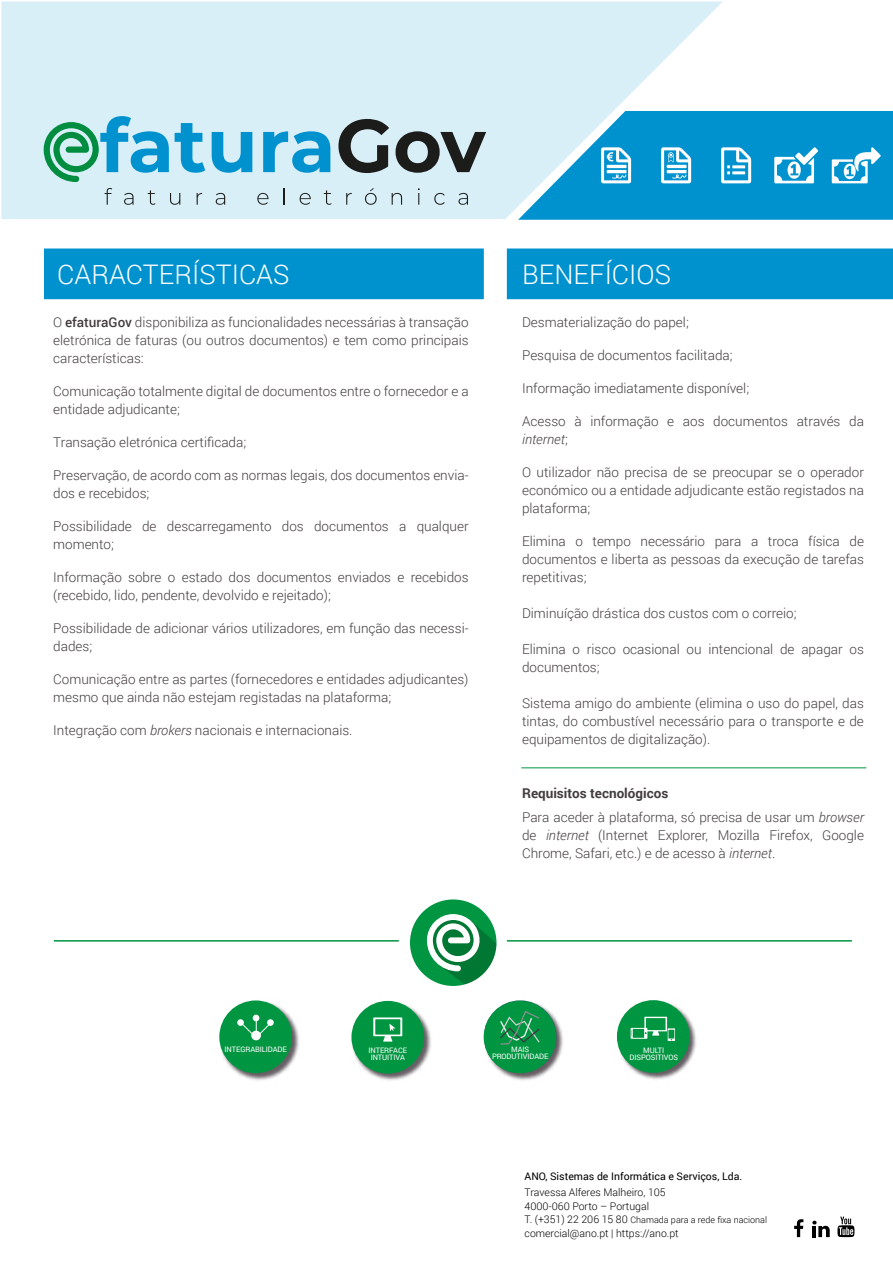
<style>
.page{position:relative;width:893px;height:1263px;background:#fff}
.page>*{position:absolute;margin:0;border:0;box-sizing:border-box;transform-origin:0 0}
.t1{font:300 27px "Roboto";color:#fff}
.t2{font:300 13.5px/18px "Roboto";color:#433c40}
.t3{font:300 10.5px/13.5px "Roboto";color:#000}
.t4{font:10.5px "Roboto";color:#000}
.t5{font:300 9px "Roboto";color:#010101}
.t6{font:7.5px/7.5px "Roboto";letter-spacing:-.01em;color:#fff;text-align:center}
.s1{font-weight:500}
.s2{font-style:italic}
.s3{font-weight:700}
.s4{font-size:10.5px;color:#000}
</style>
<div class="page">
<svg style="left:794px;top:1219px;width:9px;height:18px"></svg>
<svg style="left:837px;top:1216px;width:17px;height:21px"></svg>
<svg style="left:812px;top:1221px;width:18px;height:16px"></svg>
<div style="left:44px;top:248px;width:440px;height:51px;background:#0092ce"></div>
<div style="left:507px;top:248px;width:386px;height:51px;background:#0092ce"></div>
<hr style="left:521px;top:767px;width:345px;height:1px;background:#009641">
<div style="left:1px;top:2px;width:721px;height:217px;background:#d9eff8"></div>
<hr style="left:54px;top:940px;width:345px;height:1px;background:#009641">
<hr style="left:507px;top:940px;width:345px;height:1px;background:#009641">
<img style="left:220px;top:1002px;width:79px;height:79px">
<div style="left:219px;top:1000px;width:73px;height:73px;background:#009641;border-radius:50%"></div>
<img style="left:352px;top:1000px;width:79px;height:81px">
<div style="left:351px;top:1001px;width:73px;height:72px;background:#009641;border-radius:50%"></div>
<svg style="left:373px;top:1017px;width:29px;height:24px"></svg>
<img style="left:483px;top:1001px;width:80px;height:80px">
<div style="left:484px;top:1001px;width:72px;height:72px;background:#009641;border-radius:50%"></div>
<svg style="left:500px;top:1011px;width:40px;height:34px"></svg>
<img style="left:616px;top:1000px;width:80px;height:80px">
<div style="left:617px;top:1000px;width:73px;height:73px;background:#009641;border-radius:50%"></div>
<svg style="left:631px;top:1017px;width:44px;height:24px"></svg>
<div style="left:251px;top:1031px;width:10px;height:9px;background:#fff;border-radius:50%"></div>
<svg style="left:239px;top:1015px;width:34px;height:21px"></svg>
<div style="left:267px;top:1019px;width:7px;height:7px;background:#fff;border-radius:50%"></div>
<svg style="left:105px;top:188px;width:7px;height:17px"></svg>
<svg style="left:124px;top:193px;width:10px;height:12px"></svg>
<svg style="left:148px;top:190px;width:7px;height:15px"></svg>
<svg style="left:170px;top:193px;width:10px;height:12px"></svg>
<svg style="left:197px;top:193px;width:5px;height:12px"></svg>
<svg style="left:216px;top:193px;width:9px;height:12px"></svg>
<svg style="left:257px;top:193px;width:11px;height:12px"></svg>
<svg style="left:283px;top:188px;width:2px;height:17px"></svg>
<svg style="left:300px;top:193px;width:11px;height:12px"></svg>
<svg style="left:324px;top:190px;width:8px;height:15px"></svg>
<svg style="left:346px;top:193px;width:6px;height:12px"></svg>
<svg style="left:365px;top:188px;width:12px;height:17px"></svg>
<svg style="left:392px;top:193px;width:10px;height:12px"></svg>
<svg style="left:418px;top:188px;width:2px;height:17px"></svg>
<svg style="left:434px;top:193px;width:11px;height:12px"></svg>
<svg style="left:458px;top:193px;width:10px;height:12px"></svg>
<svg style="left:175px;top:123px;width:30px;height:50px"></svg>
<svg style="left:212px;top:132px;width:40px;height:41px;background:#4db3dd"></svg>
<svg style="left:263px;top:131px;width:67px;height:42px;background:#57b7de"></svg>
<svg style="left:338px;top:119px;width:51px;height:54px;background:#798488"></svg>
<svg style="left:396px;top:131px;width:90px;height:42px;background:#778285"></svg>
<svg style="left:44px;top:116px;width:125px;height:66px;background:#7cc6ca"></svg>
<div style="left:410px;top:899px;width:86px;height:87px;background:#009641;border-radius:50%"></div>
<svg style="left:427px;top:914px;width:69px;height:72px"></svg>
<svg style="left:518px;top:111px;width:375px;height:109px;background:#36a9d8"></svg>
<h1 class="t1" style="left:57px;top:256px;width:234px">CARACTERÍSTICAS</h1>
<h1 class="t1" style="left:522px;top:256px;width:150px">BENEFÍCIOS</h1>
<p class="t2" style="left:53px;top:313px;width:417px;text-align:justify">O <span class="s1">efaturaGov</span> disponibiliza as funcionalidades necessárias à transação eletrónica de faturas (ou outros documentos) e tem como principais características:</p>
<p class="t2" style="left:53px;top:382px;width:417px">Comunicação totalmente digital de documentos entre o fornecedor e a entidade adjudicante;</p>
<p class="t2" style="left:53px;top:433px;width:195px">Transação eletrónica certificada;</p>
<p class="t2" style="left:53px;top:466px;width:417px">Preservação, de acordo com as normas legais, dos documentos envia&shy;dos e recebidos;</p>
<p class="t2" style="left:53px;top:517px;width:417px">Possibilidade de descarregamento dos documentos a qualquer momento;</p>
<p class="t2" style="left:53px;top:568px;width:417px">Informação sobre o estado dos documentos enviados e recebidos (recebido, lido, pendente, devolvido e rejeitado);</p>
<p class="t2" style="left:53px;top:619px;width:417px">Possibilidade de adicionar vários utilizadores, em função das necessi&shy;dades;</p>
<p class="t2" style="left:53px;top:670px;width:417px">Comunicação entre as partes (fornecedores e entidades adjudicantes) mesmo que ainda não estejam registadas na plataforma;</p>
<p class="t2" style="left:53px;top:721px;width:301px">Integração com <span class="s2">brokers</span> nacionais e internacionais.</p>
<p class="t2" style="left:522px;top:313px;width:168px">Desmaterialização do papel;</p>
<p class="t2" style="left:522px;top:346px;width:212px">Pesquisa de documentos facilitada;</p>
<p class="t2" style="left:522px;top:379px;width:229px">Informação imediatamente disponível;</p>
<p class="t2" style="left:522px;top:412px;width:343px">Acesso à informação e aos documentos através da <span class="s2">internet</span>;</p>
<p class="t2" style="left:522px;top:463px;width:343px;text-align:justify">O utilizador não precisa de se preocupar se o operador económico ou a entidade adjudicante estão registados na plataforma;</p>
<p class="t2" style="left:522px;top:532px;width:343px;text-align:justify">Elimina o tempo necessário para a troca física de documentos e liberta as pessoas da execução de tarefas repetitivas;</p>
<p class="t2" style="left:522px;top:604px;width:276px">Diminuíção drástica dos custos com o correio;</p>
<p class="t2" style="left:522px;top:640px;width:343px">Elimina o risco ocasional ou intencional de apagar os documentos;</p>
<p class="t2" style="left:522px;top:694px;width:343px;text-align:justify">Sistema amigo do ambiente (elimina o uso do papel, das tintas, do combustível necessário para o transporte e de equipamentos de digitalização).</p>
<p class="t2" style="left:522px;top:781px;width:343px;line-height:24px"><span class="s3">Requisitos tecnológicos<br></span>Para aceder à plataforma, só precisa de usar um <span class="s2">browser</span></p>
<p class="t2" style="left:522px;top:826px;width:343px">de <span class="s2">internet</span> (Internet Explorer, Mozilla Firefox, Google<br>Chrome, Safari, etc.) e de acesso à <span class="s2">internet</span>.</p>
<p class="t6" style="left:225px;top:1045px;width:64px">INTEGRABILIDADE</p>
<p class="t6" style="left:368px;top:1046px;width:40px">INTERFACE<br>INTUITIVA</p>
<p class="t6" style="left:492px;top:1045px;width:58px">MAIS<br>PRODUTIVIDADE</p>
<p class="t6" style="left:630px;top:1046px;width:50px">MULTI<br>DISPOSITIVOS</p>
<p class="t4" style="left:525px;top:1168px;width:219px">ANO, Sistemas de Informática e Serviços, Lda.</p>
<p class="t3" style="left:525px;top:1185px;width:143px">Travessa Alferes Malheiro, 105<br>4000-060 Porto – Portugal</p>
<p class="t5" style="left:525px;top:1214px;width:244px"><span class="s4">T. (+351) 22 206 15 80</span> Chamada para a rede fixa nacional</p>
<p class="t3" style="left:525px;top:1226px;width:156px">comercial@ano.pt | https://ano.pt</p>
</div>
